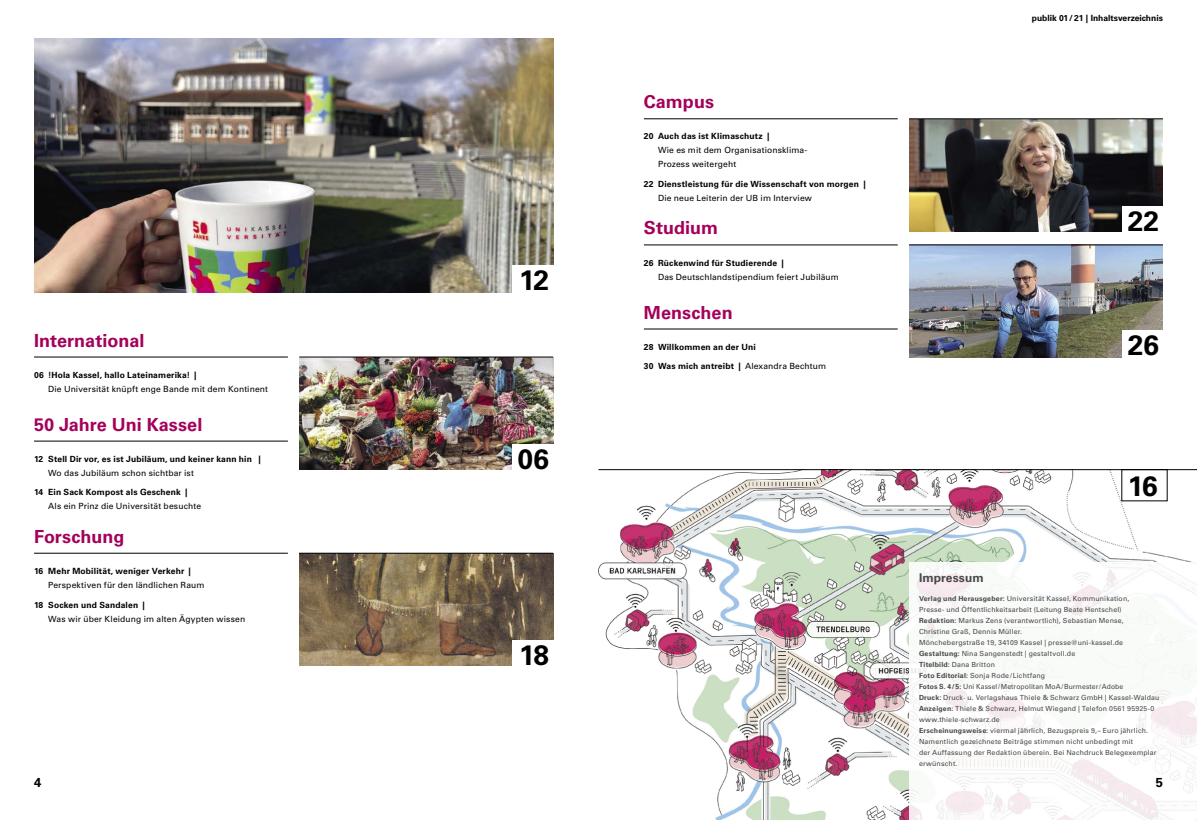
<style>
.page{position:relative;width:1197px;height:820px;background:#fff}
.page>*{position:absolute;margin:0;border:0;box-sizing:border-box;transform-origin:0 0}
.t1{font:700 28px "Univers LT";letter-spacing:-.02em;color:#000}
.t2{font:700 18px "Univers LT";color:#a4005a}
.t3{font:700 13px "Univers LT";color:#000}
.t4{font:700 12px "Univers LT";letter-spacing:.005em;color:#484848}
.t5{font:700 8.5px "Univers LT";letter-spacing:.02em;color:#000}
.t6{font:8.5px/14px "Univers LT";letter-spacing:.015em;color:#000}
.t7{font:700 8.5px "Univers LT";color:#000}
.t8{font:7px/11px "Univers LT";letter-spacing:.025em;color:#484848}
.s1{font-weight:400}
.s2{font-weight:700}
</style>
<div class="page">
<img style="left:34px;top:38px;width:519px;height:254px">
<img style="left:598px;top:470px;width:598px;height:349px">
<div style="left:1121px;top:469px;width:45px;height:31px;background:#fff"></div>
<svg style="left:909px;top:562px;width:287px;height:257px"></svg>
<img style="left:299px;top:357px;width:254px;height:112px">
<img style="left:909px;top:119px;width:253px;height:112px">
<img style="left:909px;top:245px;width:253px;height:112px">
<div style="left:512px;top:264px;width:42px;height:29px;background:#fff"></div>
<div style="left:1121px;top:206px;width:43px;height:29px;background:#fff"></div>
<div style="left:1121px;top:329px;width:43px;height:29px;background:#fff"></div>
<img style="left:299px;top:553px;width:254px;height:112px">
<hr style="left:34px;top:356px;width:254px;height:1px;background:#000">
<hr style="left:34px;top:440px;width:254px;height:1px;background:#000">
<hr style="left:34px;top:552px;width:254px;height:1px;background:#000">
<hr style="left:299px;top:356px;width:254px;height:1px;background:#000">
<hr style="left:299px;top:552px;width:254px;height:1px;background:#000">
<hr style="left:643px;top:118px;width:254px;height:1px;background:#000">
<hr style="left:643px;top:244px;width:254px;height:1px;background:#000">
<hr style="left:643px;top:328px;width:254px;height:1px;background:#000">
<hr style="left:909px;top:118px;width:253px;height:1px;background:#000">
<hr style="left:909px;top:244px;width:253px;height:1px;background:#000">
<div style="left:512px;top:444px;width:42px;height:29px;background:#fff"></div>
<div style="left:512px;top:639px;width:42px;height:29px;background:#fff"></div>
<hr style="left:598px;top:469px;width:598px;height:1px;background:#000">
<h2 class="t2" style="left:34px;top:329px;width:112px">International</h2>
<p class="t5" style="left:34px;top:369px;width:164px">06 !Hola Kassel, hallo Lateinamerika! |</p>
<p class="t6" style="left:48px;top:381px;width:221px">Die Universität knüpft enge Bande mit dem Kontinent</p>
<h2 class="t2" style="left:34px;top:413px;width:170px">50 Jahre Uni Kassel</h2>
<p class="t5" style="left:34px;top:453px;width:228px">12 Stell Dir vor, es ist Jubiläum, und keiner kann hin |</p>
<p class="t6" style="left:48px;top:465px;width:147px">Wo das Jubiläum schon sichtbar ist</p>
<p class="t5" style="left:34px;top:487px;width:155px">14 Ein Sack Kompost als Geschenk |</p>
<p class="t6" style="left:48px;top:499px;width:154px">Als ein Prinz die Universität besuchte</p>
<h2 class="t2" style="left:34px;top:525px;width:92px">Forschung</h2>
<p class="t5" style="left:34px;top:565px;width:158px">16 Mehr Mobilität, weniger Verkehr |</p>
<p class="t6" style="left:48px;top:577px;width:158px">Perspektiven für den ländlichen Raum</p>
<p class="t5" style="left:34px;top:599px;width:112px">18 Socken und Sandalen |</p>
<p class="t6" style="left:48px;top:611px;width:198px">Was wir über Kleidung im alten Ägypten wissen</p>
<h1 class="t1" style="left:519px;top:263px;width:32px">12</h1>
<h1 class="t1" style="left:517px;top:442px;width:33px">06</h1>
<h1 class="t1" style="left:519px;top:638px;width:32px">18</h1>
<h2 class="t2" style="left:643px;top:91px;width:72px">Campus</h2>
<p class="t5" style="left:643px;top:131px;width:127px">20 Auch das ist Klimaschutz |</p>
<p class="t6" style="left:658px;top:143px;width:151px">Wie es mit dem Organisationsklima-<br>Prozess weitergeht</p>
<p class="t5" style="left:643px;top:179px;width:223px">22 Dienstleistung für die Wissenschaft von morgen |</p>
<p class="t6" style="left:658px;top:191px;width:155px">Die neue Leiterin der UB im Interview</p>
<h2 class="t2" style="left:643px;top:217px;width:76px">Studium</h2>
<p class="t5" style="left:643px;top:257px;width:141px">26 Rückenwind für Studierende |</p>
<p class="t6" style="left:658px;top:269px;width:182px">Das Deutschlandstipendium feiert Jubiläum</p>
<h2 class="t2" style="left:643px;top:301px;width:90px">Menschen</h2>
<p class="t5" style="left:643px;top:341px;width:114px">28 Willkommen an der Uni</p>
<p class="t5" style="left:643px;top:361px;width:184px">30 Was mich antreibt | <span class="s1">Alexandra Bechtum</span></p>
<p class="t7" style="left:1031px;top:13px;width:133px">publik 01/21 | Inhaltsverzeichnis</p>
<h1 class="t1" style="left:1127px;top:205px;width:33px">22</h1>
<h1 class="t1" style="left:1127px;top:328px;width:32px">26</h1>
<h1 class="t1" style="left:1127px;top:469px;width:32px">16</h1>
<h3 class="t4" style="left:918px;top:570px;width:66px">Impressum</h3>
<p class="t8" style="left:918px;top:593px;width:242px"><span class="s2">Verlag und Herausgeber:</span> Universität Kassel, Kommunikation,<br>Presse- und Öffentlichkeitsarbeit (Leitung Beate Hentschel)<br><span class="s2">Redaktion:</span> Markus Zens (verantwortlich), Sebastian Mense,<br>Christine Graß, Dennis Müller.<br>Mönchebergstraße 19, 34109 Kassel | presse@uni-kassel.de <span class="s2">Gestaltung:</span> Nina Sangenstedt | gestaltvoll.de<br><span class="s2">Titelbild:</span> Dana Britton<br><span class="s2">Foto Editorial:</span> Sonja Rode/Lichtfang<br><span class="s2">Fotos S. 4/5:</span> Uni Kassel/Metropolitan MoA/Burmester/Adobe<br><span class="s2">Druck:</span> Druck- u. Verlagshaus Thiele &amp; Schwarz GmbH | Kassel-Waldau <span class="s2">Anzeigen:</span> Thiele &amp; Schwarz, Helmut Wiegand | Telefon 0561 95925-0 www.thiele-schwarz.de<br><span class="s2">Erscheinungsweise:</span> viermal jährlich, Bezugspreis 9,– Euro jährlich.<br>Namentlich gezeichnete Beiträge stimmen nicht unbedingt mit<br>der Auffassung der Redaktion überein. Bei Nachdruck Belegexemplar erwünscht.</p>
<h3 class="t3" style="left:34px;top:774px;width:9px">4</h3>
<h3 class="t3" style="left:1155px;top:774px;width:9px">5</h3>
</div>
